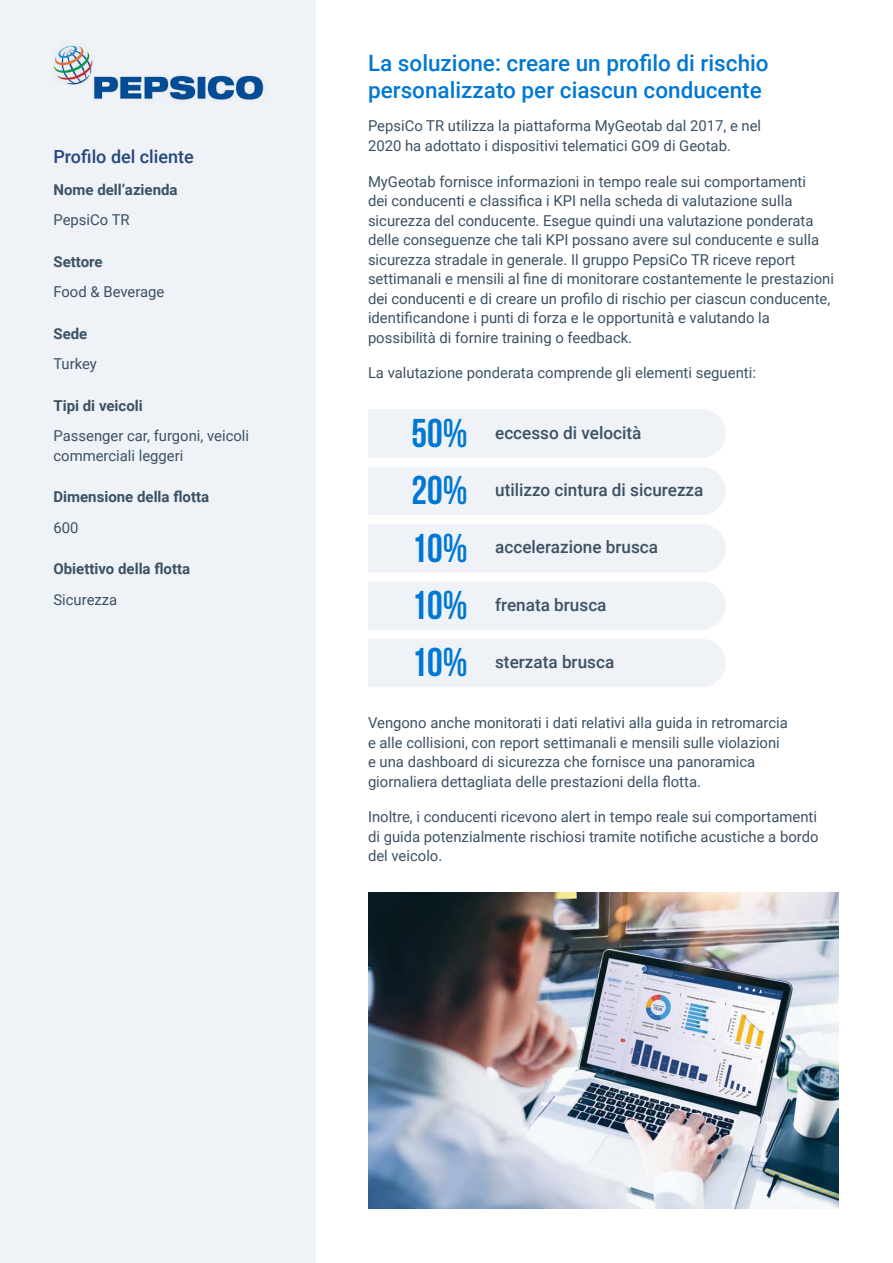
<style>
.page{position:relative;width:893px;height:1263px;background:#fff}
.page>*{position:absolute;margin:0;border:0;box-sizing:border-box;transform-origin:0 0}
.t1{font:700 39.9px "Bebas Neue";color:#0078d3}
.H2__Heading_2{font:500 22.5px/27px "Roboto";color:#0078d3}
.H3__Heading_3{font:500 18px "Roboto";color:#25477b}
.t2{font:500 17.25px "Roboto";color:#3c5164}
.P__Body_Copy{font:15px/19.5px "Roboto";color:#3c5164}
.H4__Heading_4{font:700 15px "Roboto";color:#3c5164}
</style>
<div class="page">
<div style="left:0;top:0;width:315px;height:1263px;background:#eff2f7"></div>
<img style="left:51px;top:45px;width:214px;height:57px">
<img style="left:368px;top:892px;width:470px;height:317px">
<div style="left:368px;top:409px;width:358px;height:49px;background:#eff2f7"></div>
<div style="left:368px;top:467px;width:358px;height:48px;background:#eff2f7"></div>
<div style="left:368px;top:524px;width:358px;height:48px;background:#eff2f7"></div>
<div style="left:368px;top:581px;width:358px;height:49px;background:#eff2f7"></div>
<div style="left:368px;top:639px;width:358px;height:48px;background:#eff2f7"></div>
<h3 class="H3__Heading_3" style="left:53px;top:144px;width:142px">Profilo del cliente</h3>
<h4 class="H4__Heading_4" style="left:53px;top:179px;width:126px">Nome dell’azienda</h4>
<p class="P__Body_Copy" style="left:53px;top:209px;width:78px">PepsiCo TR</p>
<h4 class="H4__Heading_4" style="left:53px;top:251px;width:51px">Settore</h4>
<p class="P__Body_Copy" style="left:53px;top:281px;width:112px">Food &amp; Beverage</p>
<h4 class="H4__Heading_4" style="left:53px;top:323px;width:35px">Sede</h4>
<p class="P__Body_Copy" style="left:53px;top:353px;width:45px">Turkey</p>
<h4 class="H4__Heading_4" style="left:53px;top:395px;width:91px">Tipi di veicoli</h4>
<p class="P__Body_Copy" style="left:53px;top:425px;width:197px">Passenger car, furgoni, veicoli commerciali leggeri</p>
<h4 class="H4__Heading_4" style="left:53px;top:486px;width:157px">Dimensione della flotta</h4>
<p class="P__Body_Copy" style="left:53px;top:517px;width:27px">600</p>
<h4 class="H4__Heading_4" style="left:53px;top:558px;width:138px">Obiettivo della flotta</h4>
<p class="P__Body_Copy" style="left:53px;top:589px;width:65px">Sicurezza</p>
<h2 class="H2__Heading_2" style="left:368px;top:49px;width:402px">La soluzione: creare un profilo di rischio personalizzato per ciascun conducente</h2>
<p class="P__Body_Copy" style="left:368px;top:116px;width:395px">PepsiCo TR utilizza la piattaforma MyGeotab dal 2017, e nel<br>2020 ha adottato i dispositivi telematici GO9 di Geotab.</p>
<p class="P__Body_Copy" style="left:368px;top:171px;width:467px">MyGeotab fornisce informazioni in tempo reale sui comportamenti<br>dei conducenti e classifica i KPI nella scheda di valutazione sulla sicurezza del conducente. Esegue quindi una valutazione ponderata delle conseguenze che tali KPI possano avere sul conducente e sulla sicurezza stradale in generale. Il gruppo PepsiCo TR riceve report settimanali e mensili al fine di monitorare costantemente le prestazioni dei conducenti e di creare un profilo di rischio per ciascun conducente, identificandone i punti di forza e le opportunità e valutando la possibilità di fornire training o feedback.</p>
<p class="P__Body_Copy" style="left:368px;top:363px;width:389px">La valutazione ponderata comprende gli elementi seguenti:</p>
<h1 class="t1" style="left:412px;top:411px;width:58px">50%</h1>
<h1 class="t1" style="left:412px;top:469px;width:58px">20%</h1>
<h1 class="t1" style="left:412px;top:526px;width:58px">10%</h1>
<h1 class="t1" style="left:412px;top:583px;width:58px">10%</h1>
<h1 class="t1" style="left:412px;top:641px;width:58px">10%</h1>
<p class="t2" style="left:495px;top:420px;width:148px">eccesso di velocità</p>
<p class="t2" style="left:495px;top:478px;width:210px">utilizzo cintura di sicurezza</p>
<p class="t2" style="left:495px;top:535px;width:164px">accelerazione brusca</p>
<p class="t2" style="left:495px;top:592px;width:113px">frenata brusca</p>
<p class="t2" style="left:495px;top:650px;width:121px">sterzata brusca</p>
<p class="P__Body_Copy" style="left:368px;top:712px;width:421px">Vengono anche monitorati i dati relativi alla guida in retromarcia e alle collisioni, con report settimanali e mensili sulle violazioni e una dashboard di sicurezza che fornisce una panoramica giornaliera dettagliata delle prestazioni della flotta.</p>
<p class="P__Body_Copy" style="left:368px;top:807px;width:452px;text-align:justify">Inoltre, i conducenti ricevono alert in tempo reale sui comportamenti di guida potenzialmente rischiosi tramite notifiche acustiche a bordo del veicolo.</p>
</div>
